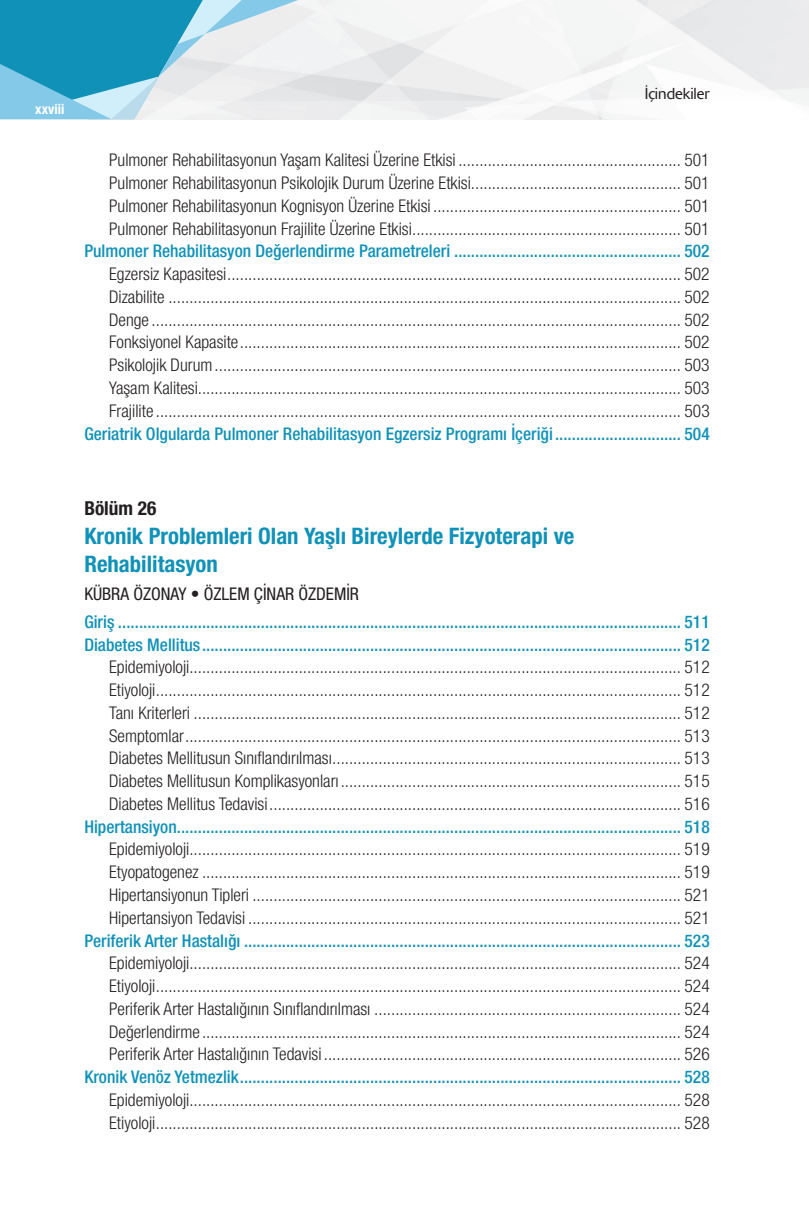
<style>
.page{position:relative;width:809px;height:1221px;background:#fff}
.page>*{position:absolute;margin:0;border:0;box-sizing:border-box;transform-origin:0 0}
.t1{font:700 22.75px/27.3px "Helvetica 77 Cn";color:#1092b8}
.t2{font:700 19.25px "Helvetica 77 Cn";color:#231f20}
.t3{font:17.5px/22.8px "Helvetica 47 Lt Cn";color:#231f20;text-align:justify}
.t4{font:17.5px/22.8px "Helvetica 67 Med Cn";color:#1092b8}
.t5{font:17.5px "Helvetica 57 Cn";color:#231f20}
.t6{font:300 15.75px "Delta";color:#231f20}
.t7{font:700 14px "Helvetica 77 Cn";color:#fff}
</style>
<div class="page">
<svg style="left:0;top:0;width:298px;height:119px;background:#7ec1d6"></svg>
<p class="t7" style="left:35px;top:100px;width:31px">xxviii</p>
<p class="t6" style="left:644px;top:85px;width:66px">İçindekiler</p>
<p class="t3" style="left:109px;top:149px;width:602px">Pulmoner Rehabilitasyonun Yaşam Kalitesi Üzerine Etkisi ..................................................... 501<br>Pulmoner Rehabilitasyonun Psikolojik Durum Üzerine Etkisi.................................................. 501<br>Pulmoner Rehabilitasyonun Kognisyon Üzerine Etkisi ........................................................... 501<br>Pulmoner Rehabilitasyonun Frajilite Üzerine Etkisi................................................................ 501</p>
<p class="t4" style="left:84px;top:239px;width:627px">Pulmoner Rehabilitasyon Değerlendirme Parametreleri ...................................................... 502</p>
<p class="t3" style="left:109px;top:262px;width:602px">Egzersiz Kapasitesi............................................................................................................ 502<br>Dizabilite .......................................................................................................................... 502<br>Denge .............................................................................................................................. 502<br>Fonksiyonel Kapasite......................................................................................................... 502<br>Psikolojik Durum............................................................................................................... 503<br>Yaşam Kalitesi................................................................................................................... 503<br>Frajilite ............................................................................................................................. 503</p>
<p class="t4" style="left:84px;top:421px;width:627px">Geriatrik Olgularda Pulmoner Rehabilitasyon Egzersiz Programı İçeriği .............................. 504</p>
<p class="t2" style="left:84px;top:496px;width:73px">Bölüm 26</p>
<h1 class="t1" style="left:84px;top:522px;width:491px">Kronik Problemleri Olan Yaşlı Bireylerde Fizyoterapi ve<br>Rehabilitasyon</h1>
<p class="t5" style="left:84px;top:583px;width:276px">KÜBRA ÖZONAY • ÖZLEM ÇINAR ÖZDEMIR</p>
<p class="t4" style="left:84px;top:610px;width:627px">Giriş ...................................................................................................................................... 511<br>Diabetes Mellitus.................................................................................................................. 512</p>
<p class="t3" style="left:109px;top:655px;width:602px">Epidemiyoloji..................................................................................................................... 512<br>Etiyoloji............................................................................................................................. 512<br>Tanı Kriterleri .................................................................................................................... 512<br>Semptomlar...................................................................................................................... 513<br>Diabetes Mellitusun Sınıflandırılması................................................................................... 513<br>Diabetes Mellitusun Komplikasyonları................................................................................. 515<br>Diabetes Mellitus Tedavisi.................................................................................................. 516</p>
<p class="t4" style="left:84px;top:814px;width:627px">Hipertansiyon........................................................................................................................ 518</p>
<p class="t3" style="left:109px;top:837px;width:602px">Epidemiyoloji..................................................................................................................... 519<br>Etyopatogenez .................................................................................................................. 519<br>Hipertansiyonun Tipleri ...................................................................................................... 521<br>Hipertansiyon Tedavisi ....................................................................................................... 521</p>
<p class="t4" style="left:84px;top:928px;width:627px">Periferik Arter Hastalığı ........................................................................................................ 523</p>
<p class="t3" style="left:109px;top:951px;width:602px">Epidemiyoloji..................................................................................................................... 524<br>Etiyoloji............................................................................................................................. 524<br>Periferik Arter Hastalığının Sınıflandırılması ......................................................................... 524<br>Değerlendirme .................................................................................................................. 524<br>Periferik Arter Hastalığının Tedavisi ..................................................................................... 526</p>
<p class="t4" style="left:84px;top:1065px;width:627px">Kronik Venöz Yetmezlik......................................................................................................... 528</p>
<p class="t3" style="left:109px;top:1088px;width:602px">Epidemiyoloji..................................................................................................................... 528<br>Etiyoloji............................................................................................................................. 528</p>
</div>
